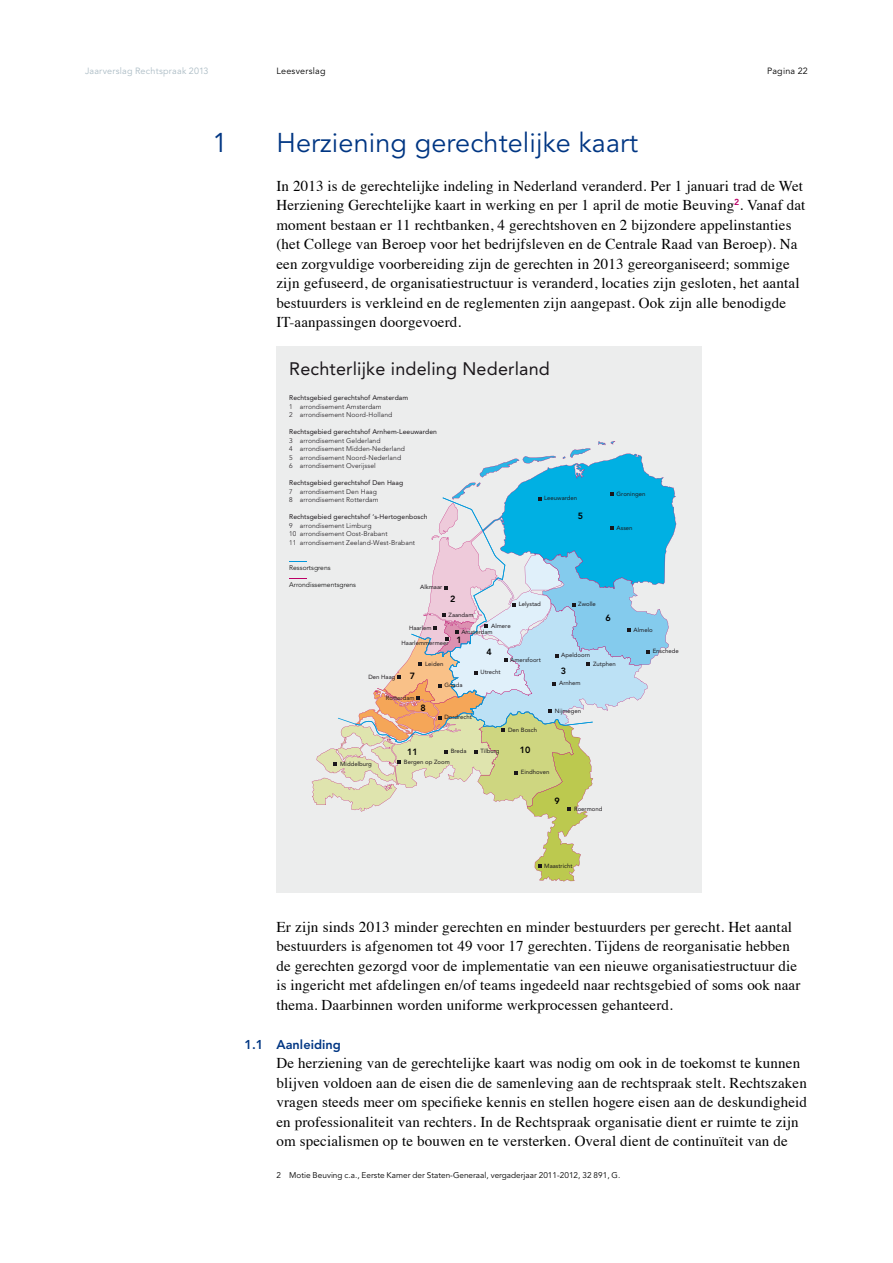
<style>
.page{position:relative;width:893px;height:1263px;background:#fff}
.page>*{position:absolute;margin:0;border:0;box-sizing:border-box;transform-origin:0 0}
.t1{font:27px "Avenir";letter-spacing:.005em;color:#003683}
.t2{font:18px "Avenir";letter-spacing:.01em;color:#1b171b}
.t3{font:15px/19.5px "Times";letter-spacing:.01em;color:#000}
.t4{font:800 12.75px "Avenir";letter-spacing:.005em;color:#003683}
.t5{font:9px "Avenir";letter-spacing:.02em;color:#aabbc4}
.t6{font:9px "Avenir";letter-spacing:.025em;color:#000}
.t7{font:800 9px "Avenir";color:#000}
.t8{font:8.25px "Avenir";color:#000}
.t9{font:300 6.75px/8.6px "Avenir";letter-spacing:.01em;color:#1b171b}
.t10{font:6.75px "Avenir";letter-spacing:.01em;color:#1b171b}
.t11{font:300 6.75px "Avenir";color:#000}
.t12{font:6px "Avenir";color:#1b171b}
</style>
<div class="page">
<div style="left:276px;top:346px;width:426px;height:547px;background:#eceded"></div>
<svg style="left:312px;top:441px;width:364px;height:440px"></svg>
<svg style="left:289px;top:578px;width:17px;height:1px"></svg>
<svg style="left:289px;top:561px;width:17px;height:1px"></svg>
<p class="t5" style="left:85px;top:65px;width:125px">Jaarverslag Rechtspraak 2013</p>
<p class="t6" style="left:276px;top:65px;width:51px">Leesverslag</p>
<p class="t6" style="left:767px;top:65px;width:42px">Pagina 22</p>
<h1 class="t1" style="left:213px;top:127px;width:17px">1</h1>
<h1 class="t1" style="left:276px;top:127px;width:363px">Herziening gerechtelijke kaart</h1>
<p class="t3" style="left:276px;top:174px;width:530px">In 2013 is de gerechtelijke indeling in Nederland veranderd. Per 1 januari trad de Wet Herziening Gerechtelijke kaart in werking en per 1 april de motie Beuving<sup>2</sup>. Vanaf dat moment bestaan er 11 rechtbanken, 4 gerechtshoven en 2 bijzondere appelinstanties (het College van Beroep voor het bedrijfsleven en de Centrale Raad van Beroep). Na een zorgvuldige voorbereiding zijn de gerechten in 2013 gereorganiseerd; sommige zijn gefuseerd, de organisatiestructuur is veranderd, locaties zijn gesloten, het aantal bestuurders is verkleind en de reglementen zijn aangepast. Ook zijn alle benodigde IT-aanpassingen doorgevoerd.</p>
<p class="t2" style="left:289px;top:358px;width:262px">Rechterlijke indeling Nederland</p>
<p class="t10" style="left:289px;top:394px;width:121px">Rechtsgebied gerechtshof Amsterdam</p>
<p class="t9" style="left:289px;top:402px;width:105px">1 arrondisement Amsterdam<br>2 arrondisement Noord-Holland</p>
<p class="t10" style="left:289px;top:428px;width:149px">Rechtsgebied gerechtshof Arnhem-Leeuwarden</p>
<p class="t9" style="left:289px;top:436px;width:117px">3 arrondisement Gelderland<br>4 arrondisement Midden-Nederland<br>5 arrondisement Noord-Nederland<br>6 arrondisement Overijssel</p>
<p class="t10" style="left:289px;top:479px;width:116px">Rechtsgebied gerechtshof Den Haag</p>
<p class="t9" style="left:289px;top:487px;width:91px">7 arrondisement Den Haag<br>8 arrondisement Rotterdam</p>
<p class="t10" style="left:289px;top:513px;width:140px">Rechtsgebied gerechtshof ‘s-Hertogenbosch</p>
<p class="t9" style="left:289px;top:521px;width:127px">9 arrondisement Limburg<br>10 arrondisement Oost-Brabant<br>11 arrondisement Zeeland-West-Brabant</p>
<p class="t11" style="left:289px;top:564px;width:43px">Ressortsgrens</p>
<p class="t11" style="left:289px;top:581px;width:69px">Arrondissementsgrens</p>
<p class="t12" style="left:617px;top:490px;width:30px">Groningen</p>
<p class="t12" style="left:544px;top:494px;width:35px">Leeuwarden</p>
<p class="t7" style="left:578px;top:511px;width:7px">5</p>
<p class="t12" style="left:617px;top:524px;width:18px">Assen</p>
<p class="t12" style="left:420px;top:584px;width:24px">Alkmaar</p>
<p class="t12" style="left:409px;top:624px;width:24px">Haarlem</p>
<p class="t7" style="left:450px;top:594px;width:7px">2</p>
<p class="t12" style="left:578px;top:601px;width:19px">Zwolle</p>
<p class="t12" style="left:519px;top:601px;width:24px">Lelystad</p>
<p class="t12" style="left:449px;top:611px;width:26px">Zaandam</p>
<p class="t7" style="left:605px;top:613px;width:7px">6</p>
<p class="t12" style="left:491px;top:622px;width:21px">Almere</p>
<p class="t12" style="left:634px;top:626px;width:21px">Almelo</p>
<p class="t12" style="left:461px;top:628px;width:33px">Amsterdam</p>
<p class="t12" style="left:480px;top:669px;width:22px">Utrecht</p>
<p class="t7" style="left:457px;top:634px;width:7px">1</p>
<p class="t12" style="left:402px;top:639px;width:49px">Haarlemmermeer</p>
<p class="t12" style="left:653px;top:648px;width:28px">Enschede</p>
<p class="t7" style="left:486px;top:647px;width:7px">4</p>
<p class="t12" style="left:561px;top:652px;width:30px">Apeldoorn</p>
<p class="t12" style="left:510px;top:656px;width:32px">Amersfoort</p>
<p class="t12" style="left:593px;top:660px;width:24px">Zutphen</p>
<p class="t12" style="left:425px;top:660px;width:20px">Leiden</p>
<p class="t7" style="left:561px;top:666px;width:7px">3</p>
<p class="t7" style="left:410px;top:670px;width:7px">7</p>
<p class="t12" style="left:368px;top:673px;width:29px">Den Haag</p>
<p class="t12" style="left:386px;top:694px;width:30px">Rotterdam</p>
<p class="t12" style="left:559px;top:679px;width:23px">Arnhem</p>
<p class="t12" style="left:444px;top:682px;width:20px">Gouda</p>
<p class="t12" style="left:340px;top:760px;width:33px">Middelburg</p>
<p class="t7" style="left:420px;top:702px;width:7px">8</p>
<p class="t12" style="left:444px;top:713px;width:29px">Dordrecht</p>
<p class="t12" style="left:451px;top:747px;width:18px">Breda</p>
<p class="t12" style="left:404px;top:758px;width:47px">Bergen op Zoom</p>
<p class="t12" style="left:508px;top:726px;width:30px">Den Bosch</p>
<p class="t7" style="left:407px;top:747px;width:12px">11</p>
<p class="t7" style="left:520px;top:745px;width:12px">10</p>
<p class="t12" style="left:480px;top:747px;width:21px">Tilburg</p>
<p class="t12" style="left:555px;top:707px;width:28px">Nijmegen</p>
<p class="t12" style="left:521px;top:769px;width:30px">Eindhoven</p>
<p class="t7" style="left:554px;top:796px;width:7px">9</p>
<p class="t12" style="left:574px;top:805px;width:30px">Roermond</p>
<p class="t12" style="left:544px;top:862px;width:30px">Maastricht</p>
<p class="t3" style="left:276px;top:915px;width:526px">Er zijn sinds 2013 minder gerechten en minder bestuurders per gerecht. Het aantal bestuurders is afgenomen tot 49 voor 17 gerechten. Tijdens de reorganisatie hebben de gerechten gezorgd voor de implementatie van een nieuwe organisatiestructuur die is ingericht met afdelingen en/of teams ingedeeld naar rechtsgebied of soms ook naar thema. Daarbinnen worden uniforme werkprocessen gehanteerd.</p>
<p class="t4" style="left:244px;top:1037px;width:98px">1.1 Aanleiding</p>
<p class="t3" style="left:276px;top:1052px;width:532px">De herziening van de gerechtelijke kaart was nodig om ook in de toekomst te kunnen blijven voldoen aan de eisen die de samenleving aan de rechtspraak stelt. Rechtszaken vragen steeds meer om specifieke kennis en stellen hogere eisen aan de deskundigheid en professionaliteit van rechters. In de Rechtspraak organisatie dient er ruimte te zijn om specialismen op te bouwen en te versterken. Overal dient de continuïteit van de</p>
<p class="t8" style="left:276px;top:1170px;width:345px">2 Motie Beuving c.a., Eerste Kamer der Staten-Generaal, vergaderjaar 2011-2012, 32 891, G.</p>
</div>
